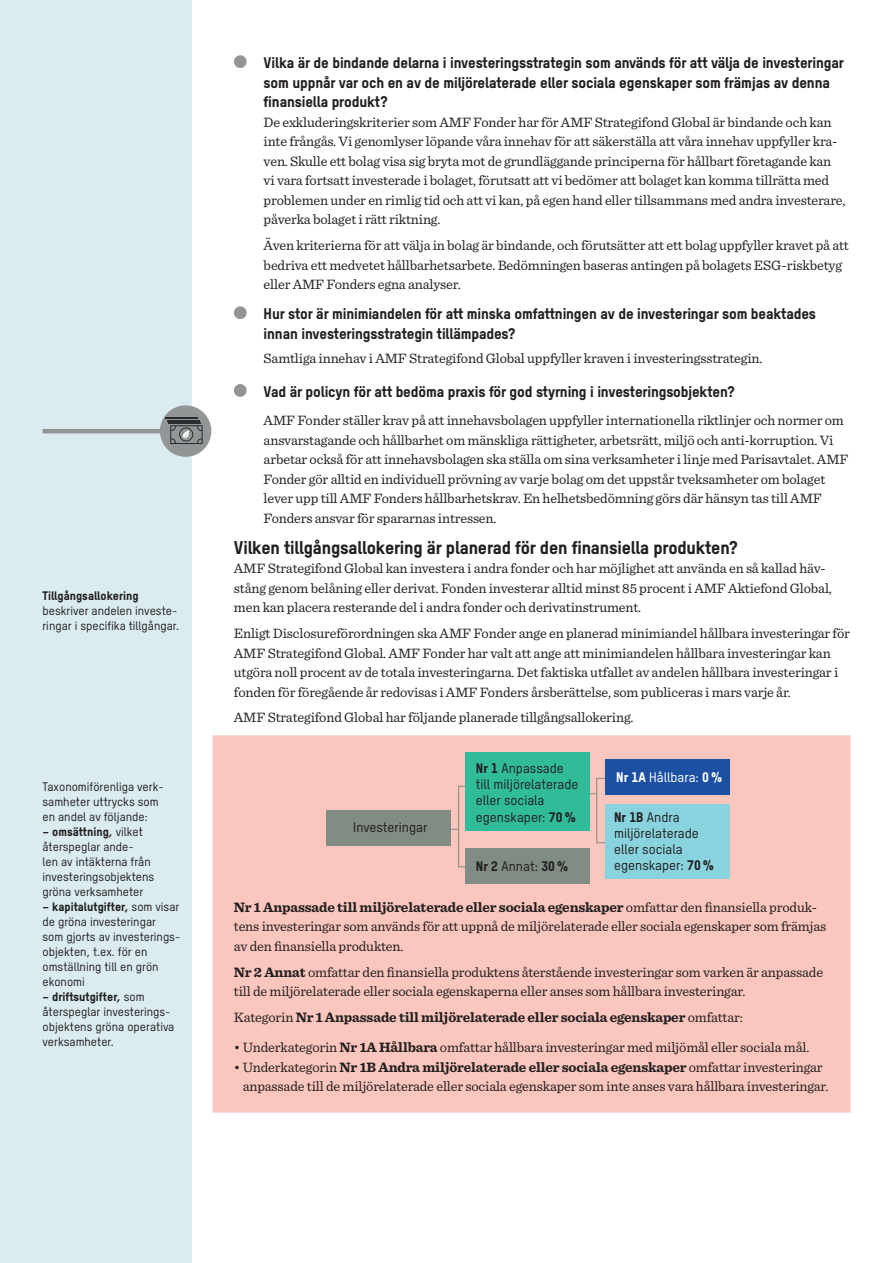
<style>
.page{position:relative;width:893px;height:1263px;background:#fff}
.page>*{position:absolute;margin:0;border:0;box-sizing:border-box;transform-origin:0 0}
.t1{font:18px "T Star Heavy";letter-spacing:-.01em;color:#231f20}
.t2{font:15px/19.5px "T Star Heavy";letter-spacing:-.01em;color:#231f20}
.t3{font:14.25px/19.5px "Sentinel";letter-spacing:-.01em;color:#231f20}
.t4{font:700 14.25px "Sentinel";letter-spacing:-.01em;color:#231f20}
.t5{font:13.5px/16.2px "T Star Medium";color:#231f20}
.t6{font:13.5px "T Star Medium";color:#fff}
.t7{font:13.5px "T Star Heavy";color:#231f20}
.t8{font:12px/15px "T Star Medium";color:#231f20}
.t9{font:12px "T Star Heavy";color:#231f20}
.s1{font-family:"T Star Medium"}
.s2{font-family:"T Star Heavy"}
.s3{font-weight:700}
.s4{font-weight:400}
</style>
<div class="page">
<div style="left:0;top:0;width:191px;height:1263px;background:#dbecf1"></div>
<div style="left:213px;top:735px;width:637px;height:377px;background:#fac6bd"></div>
<div style="left:234px;top:55px;width:13px;height:13px;background:#939595;border-radius:50%"></div>
<div style="left:234px;top:306px;width:13px;height:13px;background:#939595;border-radius:50%"></div>
<div style="left:234px;top:384px;width:13px;height:13px;background:#939595;border-radius:50%"></div>
<div style="left:160px;top:405px;width:51px;height:52px;background:#929697;border-radius:50%"></div>
<hr style="left:169px;top:422px;width:32px;height:1px;background:#292d2f">
<hr style="left:167px;top:420px;width:33px;height:1px;background:#292d2f">
<hr style="left:166px;top:418px;width:32px;height:1px;background:#292d2f">
<svg style="left:170px;top:425px;width:33px;height:19px"></svg>
<hr style="left:43px;top:429px;width:122px;height:4px;background:#939595">
<hr style="left:458px;top:786px;width:1px;height:81px;background:#808c84">
<hr style="left:596px;top:778px;width:1px;height:65px;background:#808c84">
<div style="left:327px;top:810px;width:124px;height:36px;background:#808c84"></div>
<div style="left:465px;top:752px;width:124px;height:79px;background:#30bc99"></div>
<div style="left:465px;top:848px;width:124px;height:35px;background:#808c84"></div>
<div style="left:606px;top:759px;width:124px;height:36px;background:#1c50a2"></div>
<div style="left:606px;top:805px;width:124px;height:74px;background:#88d3de"></div>
<p class="t9" style="left:43px;top:588px;width:98px">Tillgångsallokering</p>
<p class="t8" style="left:43px;top:603px;width:138px">beskriver andelen investe&shy;ringar i specifika tillgångar.</p>
<p class="t8" style="left:43px;top:779px;width:123px">Taxonomiförenliga verk&shy;samheter uttrycks som en andel av följande:</p>
<p class="t9" style="left:43px;top:824px;width:102px">– omsättning, <span class="s1">vilket</span></p>
<p class="t8" style="left:43px;top:839px;width:113px">återspeglar ande-<br>len av intäkterna från investeringsobjektens gröna verksamheter</p>
<p class="t9" style="left:43px;top:899px;width:138px">– kapitalutgifter, <span class="s1">som visar</span></p>
<p class="t8" style="left:43px;top:914px;width:138px">de gröna investeringar som gjorts av investerings&shy;objekten, t.ex. för en omställning till en grön ekonomi</p>
<p class="t9" style="left:43px;top:989px;width:104px">– driftsutgifter, <span class="s1">som</span></p>
<p class="t8" style="left:43px;top:1004px;width:133px">återspeglar investerings&shy;objektens gröna operativa verksamheter.</p>
<p class="t2" style="left:264px;top:52px;width:582px">Vilka är de bindande delarna i investeringsstrategin som används för att välja de investeringar som uppnår var och en av de miljörelaterade eller sociala egenskaper som främjas av denna finansiella produkt?</p>
<p class="t3" style="left:264px;top:112px;width:583px">De exkluderingskriterier som AMF Fonder har för AMF Strategifond Global är bindande och kan inte frångås. Vi genomlyser löpande våra innehav för att säkerställa att våra innehav uppfyller kra&shy;ven. Skulle ett bolag visa sig bryta mot de grundläggande principerna för hållbart företagande kan vi vara fortsatt investerade i bolaget, förutsatt att vi bedömer att bolaget kan komma tillrätta med problemen under en rimlig tid och att vi kan, på egen hand eller tillsammans med andra investerare, påverka bolaget i rätt riktning.</p>
<p class="t3" style="left:264px;top:235px;width:587px">Även kriterierna för att välja in bolag är bindande, och förutsätter att ett bolag uppfyller kravet på att bedriva ett medvetet hållbarhetsarbete. Bedömningen baseras antingen på bolagets ESG-riskbetyg eller AMF Fonders egna analyser.</p>
<p class="t2" style="left:264px;top:304px;width:554px">Hur stor är minimiandelen för att minska omfattningen av de investeringar som beaktades innan investeringsstrategin tillämpades?</p>
<p class="t3" style="left:264px;top:347px;width:500px">Samtliga innehav i AMF Strategifond Global uppfyller kraven i investeringsstrategin.</p>
<p class="t2" style="left:264px;top:381px;width:472px">Vad är policyn för att bedöma praxis för god styrning i investeringsobjekten?</p>
<p class="t3" style="left:264px;top:410px;width:586px">AMF Fonder ställer krav på att innehavsbolagen uppfyller internationella riktlinjer och normer om ansvarstagande och hållbarhet om mänskliga rättigheter, arbetsrätt, miljö och anti-korruption. Vi arbetar också för att innehavsbolagen ska ställa om sina verksamheter i linje med Parisavtalet. AMF Fonder gör alltid en individuell prövning av varje bolag om det uppstår tveksamheter om bolaget lever upp till AMF Fonders hållbarhetskrav. En helhetsbedömning görs där hänsyn tas till AMF Fonders ansvar för spararnas intressen.</p>
<p class="t1" style="left:234px;top:536px;width:505px">Vilken tillgångsallokering är planerad för den finansiella produkten?</p>
<p class="t3" style="left:234px;top:558px;width:600px">AMF Strategifond Global kan investera i andra fonder och har möjlighet att använda en så kallad häv&shy;stång genom belåning eller derivat. Fonden investerar alltid minst 85 procent i AMF Aktiefond Global, men kan placera resterande del i andra fonder och derivatinstrument.</p>
<p class="t3" style="left:234px;top:623px;width:618px">Enligt Disclosureförordningen ska AMF Fonder ange en planerad minimiandel hållbara investeringar för AMF Strategifond Global. AMF Fonder har valt att ange att minimiandelen hållbara investeringar kan utgöra noll procent av de totala investeringarna. Det faktiska utfallet av andelen hållbara investeringar i fonden för föregående år redovisas i AMF Fonders årsberättelse, som publiceras i mars varje år.</p>
<p class="t3" style="left:234px;top:707px;width:401px">AMF Strategifond Global har följande planerade tillgångsallokering.</p>
<p class="t5" style="left:476px;top:760px;width:104px"><span class="s2">Nr 1</span> Anpassade till miljörelaterade eller sociala egenskaper: <span class="s2">70 %</span></p>
<p class="t7" style="left:476px;top:857px;width:94px">Nr 2 <span class="s1">Annat:</span> 30 %</p>
<p class="t6" style="left:616px;top:768px;width:108px"><span class="s2">Nr 1A</span> Hållbara: <span class="s2">0 %</span></p>
<p class="t5" style="left:614px;top:809px;width:102px"><span class="s2">Nr 1B</span> Andra miljörelaterade eller sociala egenskaper: <span class="s2">70 %</span></p>
<p class="t3" style="left:234px;top:896px;width:594px"><span class="s3">Nr 1 Anpassade till miljörelaterade eller sociala egenskaper</span> omfattar den finansiella produk&shy;tens investeringar som används för att uppnå de miljörelaterade eller sociala egenskaper som främjas av den finansiella produkten.</p>
<p class="t3" style="left:234px;top:961px;width:591px"><span class="s3">Nr 2 Annat</span> omfattar den finansiella produktens återstående investeringar som varken är anpassade till de miljörelaterade eller sociala egenskaperna eller anses som hållbara investeringar.</p>
<p class="t4" style="left:234px;top:1006px;width:511px"><span class="s4">Kategorin</span> Nr 1 Anpassade till miljörelaterade eller sociala egenskaper <span class="s4">omfattar:</span></p>
<p class="t3" style="left:234px;top:1037px;width:577px">• Underkategorin <span class="s3">Nr 1A Hållbara</span> omfattar hållbara investeringar med miljömål eller sociala mål.</p>
<p class="t3" style="left:243px;top:1056px;width:587px;text-indent:-9px">• Underkategorin <span class="s3">Nr 1B Andra miljörelaterade eller sociala egenskaper</span> omfattar investeringar anpassade till de miljörelaterade eller sociala egenskaper som inte anses vara hållbara investeringar.</p>
<p class="t5" style="left:353px;top:819px;width:76px">Investeringar</p>
</div>
